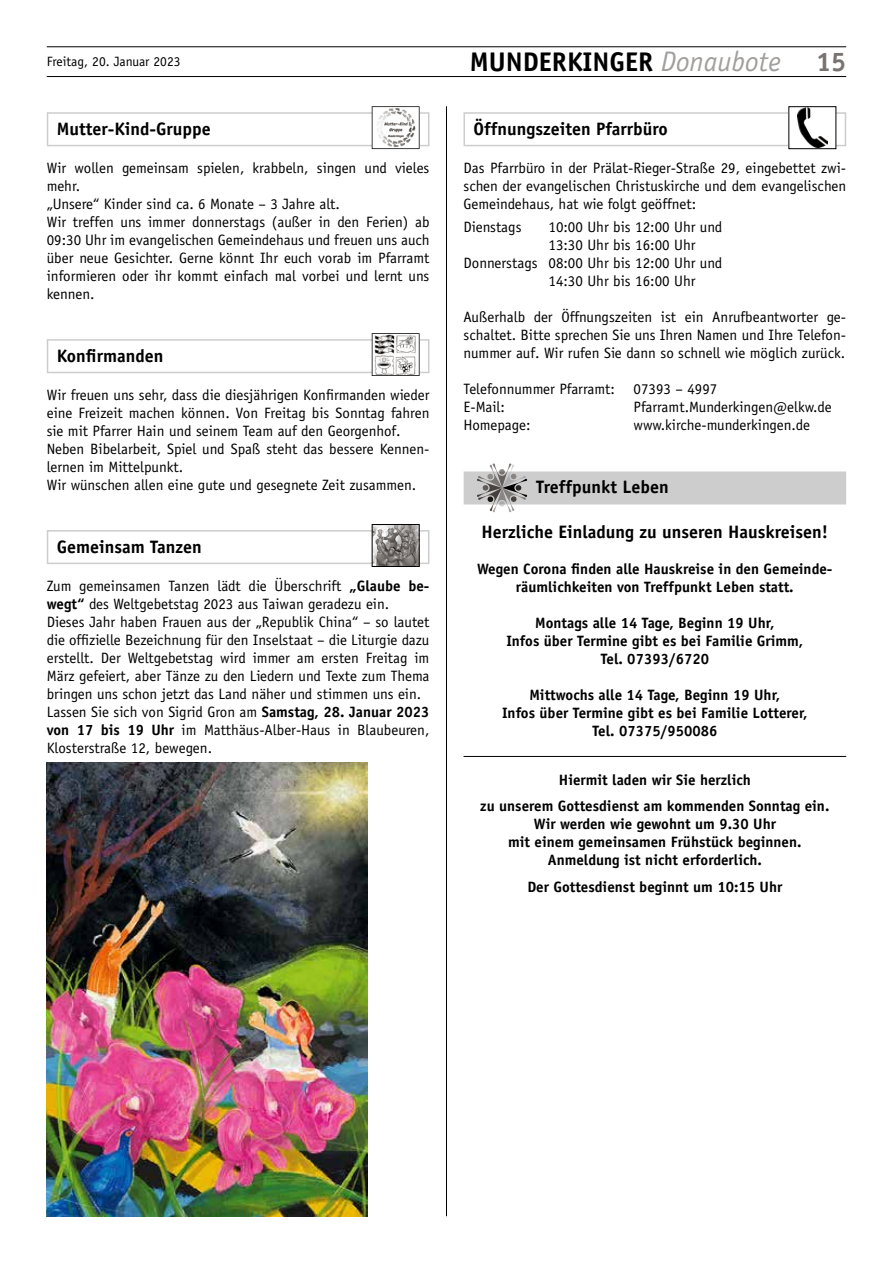
<style>
.page{position:relative;width:893px;height:1263px;background:#fff}
.page>*{position:absolute;margin:0;border:0;box-sizing:border-box;transform-origin:0 0}
.t1{font:700 27px "Officina Sans";color:#000}
.t2{font:700 18px "Officina Sans";color:#000}
.t3{font:15px/18px "Officina Sans";color:#000}
.t4{font:700 15px/18px "Officina Sans";color:#000;text-align:center}
.t5{font:13.5px "Officina Sans";color:#000}
.s1{font-weight:400;font-style:italic;font-size:28.35px;color:#a19f9d}
.s2{color:#787370}
.s3{font-weight:700}
</style>
<div class="page">
<hr style="left:47px;top:76px;width:799px;height:1px;background:#000">
<hr style="left:47px;top:47px;width:799px;height:1px;background:#000">
<hr style="left:446px;top:106px;width:1px;height:1110px;background:#000">
<svg style="left:47px;top:106px;width:382px;height:43px"></svg>
<svg style="left:47px;top:333px;width:382px;height:43px"></svg>
<div style="left:47px;top:530px;width:382px;height:34px;border:2px solid #cecdcd"></div>
<img style="left:374px;top:526px;width:44px;height:39px">
<div style="left:372px;top:524px;width:48px;height:43px;border:1px solid #000"></div>
<img style="left:47px;top:762px;width:320px;height:454px">
<hr style="left:463px;top:756px;width:383px;height:1px;background:#000">
<div style="left:463px;top:112px;width:383px;height:34px;border:2px solid #cecdcd"></div>
<div style="left:789px;top:107px;width:47px;height:42px;background:#fff"></div>
<img style="left:797px;top:108px;width:30px;height:39px">
<div style="left:788px;top:106px;width:48px;height:43px;border:1px solid #000"></div>
<div style="left:464px;top:471px;width:382px;height:33px;background:#cecdcd"></div>
<svg style="left:477px;top:463px;width:50px;height:49px"></svg>
<p class="t5" style="left:47px;top:53px;width:135px">Freitag, 20. Januar 2023</p>
<h1 class="t1" style="left:470px;top:45px;width:378px">MUNDERKINGER <span class="s1">Donaubote</span> <span class="s2">15</span></h1>
<p class="t2" style="left:57px;top:118px;width:155px">Mutter-Kind-Gruppe</p>
<p class="t3" style="left:47px;top:159px;width:384px">Wir wollen gemeinsam spielen, krabbeln, singen und vieles mehr.<br>„Unsere“ Kinder sind ca. 6 Monate – 3 Jahre alt.<br>Wir treffen uns immer donnerstags (außer in den Ferien) ab 09:30 Uhr im evangelischen Gemeindehaus und freuen uns auch über neue Gesichter. Gerne könnt Ihr euch vorab im Pfarramt informieren oder ihr kommt einfach mal vorbei und lernt uns kennen.</p>
<p class="t2" style="left:57px;top:345px;width:108px">Konfirmanden</p>
<p class="t3" style="left:47px;top:386px;width:384px">Wir freuen uns sehr, dass die diesjährigen Konfirmanden wieder eine Freizeit machen können. Von Freitag bis Sonntag fahren sie mit Pfarrer Hain und seinem Team auf den Georgenhof.<br>Neben Bibelarbeit, Spiel und Spaß steht das bessere Kennen&shy;lernen im Mittelpunkt.<br>Wir wünschen allen eine gute und gesegnete Zeit zusammen.</p>
<p class="t2" style="left:57px;top:536px;width:146px">Gemeinsam Tanzen</p>
<p class="t3" style="left:47px;top:577px;width:384px">Zum gemeinsamen Tanzen lädt die Überschrift <span class="s3">„Glaube be&shy;wegt“</span> des Weltgebetstag 2023 aus Taiwan geradezu ein.<br>Dieses Jahr haben Frauen aus der „Republik China“ – so lautet die offizielle Bezeichnung für den Inselstaat – die Liturgie dazu erstellt. Der Weltgebetstag wird immer am ersten Freitag im März gefeiert, aber Tänze zu den Liedern und Texte zum Thema bringen uns schon jetzt das Land näher und stimmen uns ein.<br>Lassen Sie sich von Sigrid Gron am <span class="s3">Samstag, 28. Januar 2023 von 17 bis 19 Uhr</span> im Matthäus-Alber-Haus in Blaubeuren, Klosterstraße 12, bewegen.</p>
<p class="t2" style="left:473px;top:118px;width:196px">Öffnungszeiten Pfarrbüro</p>
<p class="t3" style="left:463px;top:159px;width:384px;text-align:justify">Das Pfarrbüro in der Prälat-Rieger-Straße 29, eingebettet zwi&shy;schen der evangelischen Christuskirche und dem evangelischen Gemeindehaus, hat wie folgt geöffnet:</p>
<p class="t3" style="left:463px;top:218px;width:60px">Dienstags</p>
<p class="t3" style="left:548px;top:218px;width:175px">10:00 Uhr bis 12:00 Uhr und</p>
<p class="t3" style="left:548px;top:236px;width:148px">13:30 Uhr bis 16:00 Uhr</p>
<p class="t3" style="left:463px;top:254px;width:260px">Donnerstags 08:00 Uhr bis 12:00 Uhr und</p>
<p class="t3" style="left:548px;top:272px;width:148px">14:30 Uhr bis 16:00 Uhr</p>
<p class="t3" style="left:463px;top:308px;width:384px;text-align:justify">Außerhalb der Öffnungszeiten ist ein Anrufbeantworter ge&shy;schaltet. Bitte sprechen Sie uns Ihren Namen und Ihre Telefon&shy;nummer auf. Wir rufen Sie dann so schnell wie möglich zurück.</p>
<p class="t3" style="left:463px;top:380px;width:255px">Telefonnummer Pfarramt: 07393 – 4997<br>E-Mail:</p>
<p class="t3" style="left:634px;top:398px;width:200px">Pfarramt.Munderkingen@elkw.de</p>
<p class="t3" style="left:463px;top:416px;width:68px">Homepage:</p>
<p class="t3" style="left:634px;top:416px;width:178px">www.kirche-munderkingen.de</p>
<p class="t2" style="left:536px;top:476px;width:134px">Treffpunkt Leben</p>
<p class="t2" style="left:481px;top:521px;width:348px">Herzliche Einladung zu unseren Hauskreisen!</p>
<p class="t4" style="left:477px;top:560px;width:356px">Wegen Corona finden alle Hauskreise in den Gemeinde&shy;räumlichkeiten von Treffpunkt Leben statt.</p>
<p class="t4" style="left:506px;top:614px;width:298px">Montags alle 14 Tage, Beginn 19 Uhr,<br>Infos über Termine gibt es bei Familie Grimm,<br>Tel. 07393/6720</p>
<p class="t4" style="left:502px;top:686px;width:307px">Mittwochs alle 14 Tage, Beginn 19 Uhr,<br>Infos über Termine gibt es bei Familie Lotterer,<br>Tel. 07375/950086</p>
<p class="t4" style="left:480px;top:766px;width:351px;line-height:26.5px">Hiermit laden wir Sie herzlich<br>zu unserem Gottesdienst am kommenden Sonntag ein.</p>
<p class="t4" style="left:508px;top:815px;width:295px">Wir werden wie gewohnt um 9.30 Uhr<br>mit einem gemeinsamen Frühstück beginnen.<br>Anmeldung ist nicht erforderlich.</p>
<p class="t4" style="left:527px;top:878px;width:257px">Der Gottesdienst beginnt um 10:15 Uhr</p>
</div>
